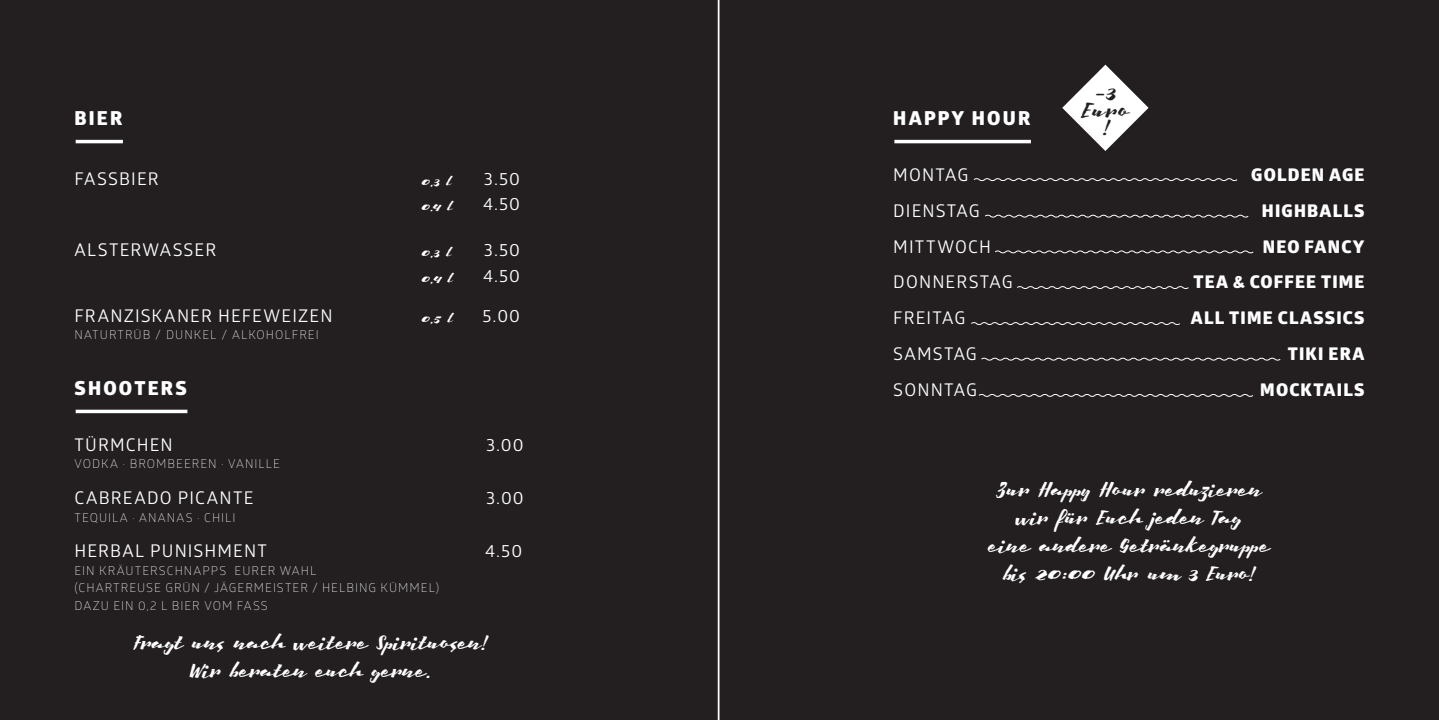
<style>
.page{position:relative;width:1439px;height:720px;background:#fff}
.page>*{position:absolute;margin:0;border:0;box-sizing:border-box;transform-origin:0 0}
.t1{font:35px "Harlott";color:#231f20}
.t2{font:33.25px/28px "Harlott";letter-spacing:.01em;color:#fff;text-align:center}
.t3{font:21px "Harlott";color:#fff}
.t4{font:800 19.25px "Glober";letter-spacing:.115em;color:#fff}
.t5{font:17.5px "Glober";letter-spacing:.065em;color:#fff}
.t6{font:800 17.5px "Glober";letter-spacing:.07em;color:#fff}
.t7{font:300 12.25px/17.5px "Glober";letter-spacing:.08em;color:#fff}
</style>
<div class="page">
<div style="left:0;top:0;width:1439px;height:719px;background:#231f20"></div>
<hr style="left:718px;top:0;width:1px;height:719px;background:#fff">
<hr style="left:76px;top:140px;width:47px;height:3px;background:#fff">
<svg style="left:76px;top:409px;width:111px;height:4px"></svg>
<hr style="left:894px;top:140px;width:137px;height:3px;background:#fff">
<svg style="left:973px;top:178px;width:265px;height:4px"></svg>
<svg style="left:985px;top:214px;width:264px;height:4px"></svg>
<svg style="left:995px;top:250px;width:259px;height:4px"></svg>
<svg style="left:1017px;top:286px;width:172px;height:3px"></svg>
<svg style="left:971px;top:322px;width:209px;height:3px"></svg>
<svg style="left:981px;top:357px;width:300px;height:4px"></svg>
<svg style="left:978px;top:394px;width:276px;height:3px"></svg>
<svg style="left:1062px;top:65px;width:86px;height:86px"></svg>
<p class="t4" style="left:75px;top:104px;width:36px">BIER</p>
<p class="t5" style="left:74px;top:166px;width:11px">FASSBIER</p>
<p class="t3" style="left:422px;top:165px;width:31px">0,3 l</p>
<p class="t5" style="left:484px;top:166px;width:38px">3.50</p>
<p class="t3" style="left:422px;top:190px;width:32px">0.4 l</p>
<p class="t5" style="left:483px;top:191px;width:39px">4.50</p>
<p class="t5" style="left:75px;top:238px;width:25px">ALSTERWASSER</p>
<p class="t3" style="left:422px;top:237px;width:31px">0,3 l</p>
<p class="t5" style="left:484px;top:238px;width:38px">3.50</p>
<p class="t3" style="left:422px;top:262px;width:32px">0,4 l</p>
<p class="t5" style="left:483px;top:263px;width:39px">4.50</p>
<p class="t5" style="left:74px;top:303px;width:23px">FRANZISKANER</p>
<p class="t5" style="left:218px;top:303px;width:25px">HEFEWEIZEN</p>
<p class="t3" style="left:422px;top:302px;width:32px">0,5 l</p>
<p class="t5" style="left:482px;top:303px;width:39px">5.00</p>
<p class="t7" style="left:74px;top:325px;width:43px">NATURTR</p>
<p class="t7" style="left:134px;top:325px;width:187px">ÜB / DUNKEL / ALKOHOLFREI</p>
<p class="t4" style="left:75px;top:373px;width:29px">SHOOTERS</p>
<p class="t5" style="left:74px;top:432px;width:24px">TÜRMCHEN</p>
<p class="t5" style="left:486px;top:432px;width:39px">3.00</p>
<p class="t7" style="left:74px;top:454px;width:207px">VODKA · BROMBEEREN · VANILLE</p>
<p class="t5" style="left:74px;top:485px;width:25px">CABREADO</p>
<p class="t5" style="left:178px;top:485px;width:12px">PICANTE</p>
<p class="t5" style="left:486px;top:485px;width:39px">3.00</p>
<p class="t7" style="left:74px;top:507px;width:162px">TEQUILA · ANANAS · CHILI</p>
<p class="t5" style="left:74px;top:538px;width:25px">HERBAL</p>
<p class="t5" style="left:150px;top:538px;width:24px">PUNISHMENT</p>
<p class="t5" style="left:485px;top:538px;width:39px">4.50</p>
<p class="t7" style="left:74px;top:561px;width:128px">EIN KRÄUTERSCHNAPP</p>
<p class="t7" style="left:219px;top:561px;width:98px">S EURER WAHL</p>
<p class="t7" style="left:74px;top:578px;width:31px">(CHARTR</p>
<p class="t7" style="left:74px;top:578px;width:366px;text-indent:55px">EUSE GRÜN / JÄGERMEISTER / H ELBING KÜMMEL)<br>DAZU EIN 0,2 L BIER VOM FASS</p>
<h2 class="t2" style="left:134px;top:622px;width:354px">Fragt uns nach weitere Spirituosen!<br>Wir beraten euch gerne.</h2>
<p class="t4" style="left:893px;top:104px;width:139px">HAPPY HOUR</p>
<h1 class="t1" style="left:1094px;top:65px;width:23px">-3</h1>
<h1 class="t1" style="left:1082px;top:83px;width:48px">Euro</h1>
<h1 class="t1" style="left:1102px;top:100px;width:7px">!</h1>
<p class="t5" style="left:893px;top:162px;width:77px">MONTAG</p>
<p class="t6" style="left:1251px;top:161px;width:115px">GOLDEN AGE</p>
<p class="t5" style="left:893px;top:198px;width:88px">DIENSTAG</p>
<p class="t6" style="left:1262px;top:197px;width:104px">HIGHBALLS</p>
<p class="t5" style="left:893px;top:234px;width:99px">MITTWOCH</p>
<p class="t6" style="left:1263px;top:233px;width:103px">NEO FANCY</p>
<p class="t5" style="left:893px;top:270px;width:121px">DONNERSTAG</p>
<p class="t6" style="left:1193px;top:269px;width:172px">TEA &amp; COFFEE TIM E</p>
<p class="t5" style="left:893px;top:306px;width:73px">FREITAG</p>
<p class="t6" style="left:1191px;top:305px;width:175px">ALL TIM E CLASSICS</p>
<p class="t5" style="left:893px;top:341px;width:83px">SAMSTAG</p>
<p class="t6" style="left:1287px;top:341px;width:78px">TIKI ERA</p>
<p class="t5" style="left:893px;top:377px;width:85px">SONNTAG</p>
<p class="t6" style="left:1260px;top:376px;width:106px">MOCKTAILS</p>
<h2 class="t2" style="left:988px;top:469px;width:283px">Zur Happy Hour reduzieren wir für Euch jeden Tag<br>eine andere Getränkegruppe bis 20:00 Uhr um 3 Euro!</h2>
</div>
